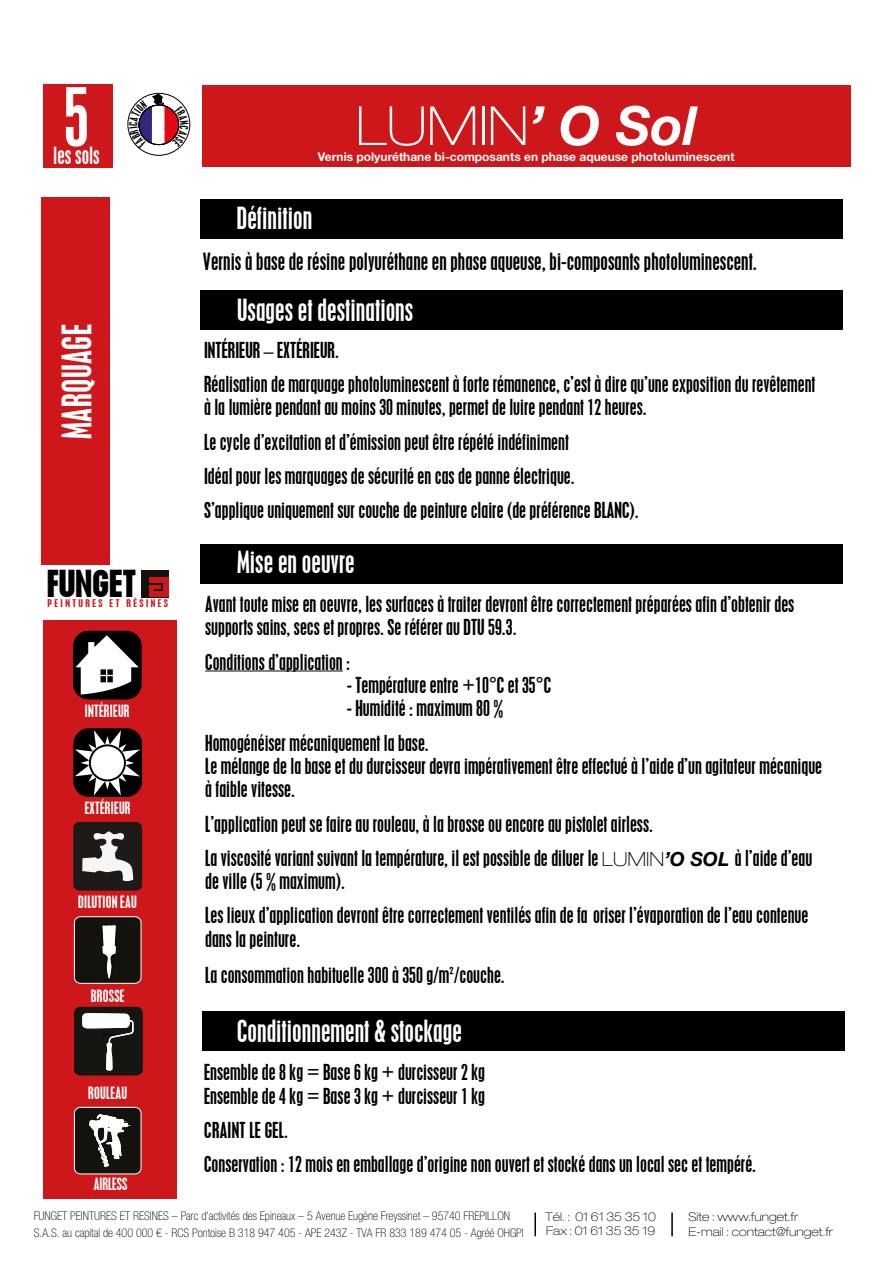
<style>
.page{position:relative;width:893px;height:1263px;background:#fff}
.page>*{position:absolute;margin:0;border:0;box-sizing:border-box;transform-origin:0 0}
.t1{font:condensed 72px "Placard";color:#fff}
.t2{font:100 expanded 54px "Helvetica Neue LT Std";color:#fff}
.t3{font:condensed 36px "Placard";letter-spacing:.015em;color:#fff}
.t4{font:700 condensed 35.55px "Placard";color:#000;scale:.96 1}
.t5{font:condensed 27px "Placard";color:#fff}
.t6{font:condensed 21px "Placard";color:#000}
.t7{font:condensed 21px "Placard";color:#fff}
.t8{font:condensed 19.5px/34.2px "Placard";color:#000}
.t9{font:condensed 15px "Placard";letter-spacing:.015em;color:#fff}
.t10{font:100 condensed 12px/17.2px "Helvetica Neue LT Std";color:#000}
.t11{font:100 expanded 12px/14.4px "Helvetica Neue LT Std";color:#000}
.t12{font:700 12px "Helvetica Neue LT Std";color:#fff}
.t13{font:condensed 9.45px "Placard";letter-spacing:.2em;color:#cd151a;scale:1.27 1}
.s1{font-weight:700;font-style:italic;font-stretch:normal}
.s2{font-family:"Helvetica Neue LT Std";font-weight:100;font-stretch:expanded}
.s3{font-family:"Helvetica Neue LT Std";font-weight:700;font-style:italic;font-stretch:normal}
</style>
<div class="page">
<div style="left:43px;top:620px;width:134px;height:578px;background:#cd171a"></div>
<hr style="left:205px;top:670px;width:138px;height:1px;background:#000">
<div style="left:141px;top:570px;width:27px;height:27px;background:#14120e"></div>
<div style="left:149px;top:577px;width:19px;height:20px;background:#cd151a"></div>
<svg style="left:149px;top:583px;width:14px;height:8px"></svg>
<hr style="left:534px;top:1212px;width:2px;height:24px;background:#000">
<hr style="left:671px;top:1212px;width:2px;height:24px;background:#000">
<div style="left:73px;top:728px;width:69px;height:69px;background:#000;border-radius:16px"></div>
<svg style="left:75px;top:730px;width:65px;height:65px"></svg>
<div style="left:73px;top:631px;width:69px;height:68px;background:#000;border-radius:16px"></div>
<svg style="left:76px;top:635px;width:63px;height:59px"></svg>
<div style="left:73px;top:822px;width:69px;height:69px;background:#1d1a17;border-radius:6px"></div>
<svg style="left:82px;top:831px;width:51px;height:50px"></svg>
<div style="left:74px;top:917px;width:67px;height:66px;background:#13120d;border-radius:6px"></div>
<div style="left:74px;top:917px;width:67px;height:66px;border:1px solid #fff;border-radius:6px"></div>
<svg style="left:102px;top:924px;width:15px;height:55px"></svg>
<div style="left:74px;top:1007px;width:69px;height:68px;background:#161511;border-radius:6px"></div>
<svg style="left:82px;top:1013px;width:52px;height:58px"></svg>
<div style="left:74px;top:1107px;width:67px;height:67px;background:#13120d;border-radius:6px"></div>
<div style="left:74px;top:1107px;width:67px;height:67px;border:1px solid #fff;border-radius:6px"></div>
<svg style="left:90px;top:1115px;width:38px;height:51px"></svg>
<div style="left:43px;top:84px;width:70px;height:84px;background:#cd171a"></div>
<div style="left:202px;top:85px;width:648px;height:81px;background:#cd171a"></div>
<div style="left:42px;top:198px;width:68px;height:367px;background:#cd171a"></div>
<div style="left:200px;top:199px;width:643px;height:40px;background:#000"></div>
<div style="left:200px;top:290px;width:643px;height:40px;background:#000"></div>
<div style="left:200px;top:544px;width:643px;height:40px;background:#000"></div>
<div style="left:202px;top:1011px;width:642px;height:40px;background:#000"></div>
<div style="left:128px;top:93px;width:62px;height:63px;border:1px solid #000;border-radius:50%"></div>
<svg style="left:129px;top:95px;width:60px;height:53px"></svg>
<h1 class="t1" style="left:64px;top:73px;width:27px">5</h1>
<p class="t7" style="left:53px;top:143px;width:48px">les sols</p>
<h3 class="t3" style="left:55px;top:439px;width:116px;rotate:-90deg">MARQUAGE</h3>
<h3 class="t4" style="left:47px;top:563px;width:94px">FUNGET</h3>
<p class="t13" style="left:48px;top:597px;width:96px">PEINTURES ET RÉSINES</p>
<p class="t9" style="left:85px;top:701px;width:46px">INTÉRIEUR</p>
<p class="t9" style="left:85px;top:799px;width:48px">EXTÉRIEUR</p>
<p class="t9" style="left:78px;top:892px;width:60px">DILUTION EAU</p>
<p class="t9" style="left:91px;top:986px;width:35px">BROSSE</p>
<h2 class="t2" style="left:356px;top:94px;width:342px">LUMIN<span class="s1">’ O Sol</span></h2>
<p class="t12" style="left:318px;top:150px;width:418px">Vernis polyuréthane bi-composants en phase aqueuse photoluminescent</p>
<h3 class="t5" style="left:237px;top:201px;width:77px">Définition</h3>
<p class="t6" style="left:203px;top:248px;width:556px">Vernis à base de résine polyuréthane en phase aqueuse, bi-composants photoluminescent.</p>
<h3 class="t5" style="left:237px;top:293px;width:178px">Usages et destinations</h3>
<p class="t8" style="left:204px;top:333px;width:613px">INTÉRIEUR – EXTÉRIEUR.<br>Réalisation de marquage photoluminescent à forte rémanence, c’est à dire qu’une exposition du revêtement</p>
<p class="t8" style="left:204px;top:390px;width:444px">à la lumière pendant au moins 30 minutes, permet de luire pendant 12 heures.<br>Le cycle d’excitation et d’émission peut être répété indéfiniment<br>Idéal pour les marquages de sécurité en cas de panne électrique.<br>S’applique uniquement sur couche de peinture claire (de préférence BLANC).</p>
<h3 class="t5" style="left:237px;top:545px;width:119px">Mise en oeuvre</h3>
<p class="t8" style="left:205px;top:592px;width:591px;line-height:23.4px">Avant toute mise en oeuvre, les surfaces à traiter devront être correctement préparées afin d’obtenir des supports sains, secs et propres. Se référer au DTU 59.3.</p>
<p class="t8" style="left:205px;top:644px;width:147px">Conditions d’application :</p>
<p class="t8" style="left:347px;top:668px;width:206px">- Température entre +10°C et 35°C</p>
<p class="t8" style="left:205px;top:691px;width:300px;text-indent:142px">- Humidité : maximum 80 %<br>Homogénéiser mécaniquement la base.</p>
<p class="t8" style="left:205px;top:754px;width:618px;line-height:23.4px">Le mélange de la base et du durcisseur devra impérativement être effectué à l’aide d’un agitateur mécanique à faible vitesse.</p>
<p class="t8" style="left:205px;top:806px;width:609px">L’application peut se faire au rouleau, à la brosse ou encore au pistolet airless.<br>La viscosité variant suivant la température, il est possible de diluer le <span class="s2">LUMIN</span><span class="s3">’O SOL</span> à l’aide d’eau</p>
<p class="t8" style="left:205px;top:864px;width:605px">de ville (5 % maximum).<br>Les lieux d’application devront être correctement ventilés afin de fa oriser l’évaporation de l’eau contenue</p>
<p class="t8" style="left:205px;top:921px;width:301px;line-height:36px">dans la peinture.<br>La consommation habituelle 300 à 350 g/m²/couche.</p>
<h3 class="t5" style="left:237px;top:1014px;width:226px">Conditionnement &amp; stockage</h3>
<p class="t8" style="left:204px;top:1060px;width:283px;line-height:23.4px">Ensemble de 8 kg = Base 6 kg + durcisseur 2 kg<br>Ensemble de 4 kg = Base 3 kg + durcisseur 1 kg</p>
<p class="t8" style="left:204px;top:1113px;width:553px">CRAINT LE GEL.<br>Conservation : 12 mois en emballage d’origine non ouvert et stocké dans un local sec et tempéré.</p>
<p class="t11" style="left:688px;top:1209px;width:146px">Site : www.funget.fr<br>E-mail : contact@funget.fr</p>
<p class="t9" style="left:88px;top:1084px;width:40px">ROULEAU</p>
<p class="t9" style="left:94px;top:1174px;width:35px">AIRLESS</p>
<p class="t10" style="left:34px;top:1207px;width:492px">FUNGET PEINTURES ET RESINES – Parc d'activités des Epineaux – 5 Avenue Eugène Freyssinet – 95740 FREPILLON<br>S.A.S. au capital de 400 000 € - RCS Pontoise B 318 947 405 - APE 243Z - TVA FR 833 189 474 05 - Agréé OHGPI</p>
<p class="t11" style="left:546px;top:1209px;width:112px">Tél. : 01 61 35 35 10<br>Fax : 01 61 35 35 19</p>
</div>
